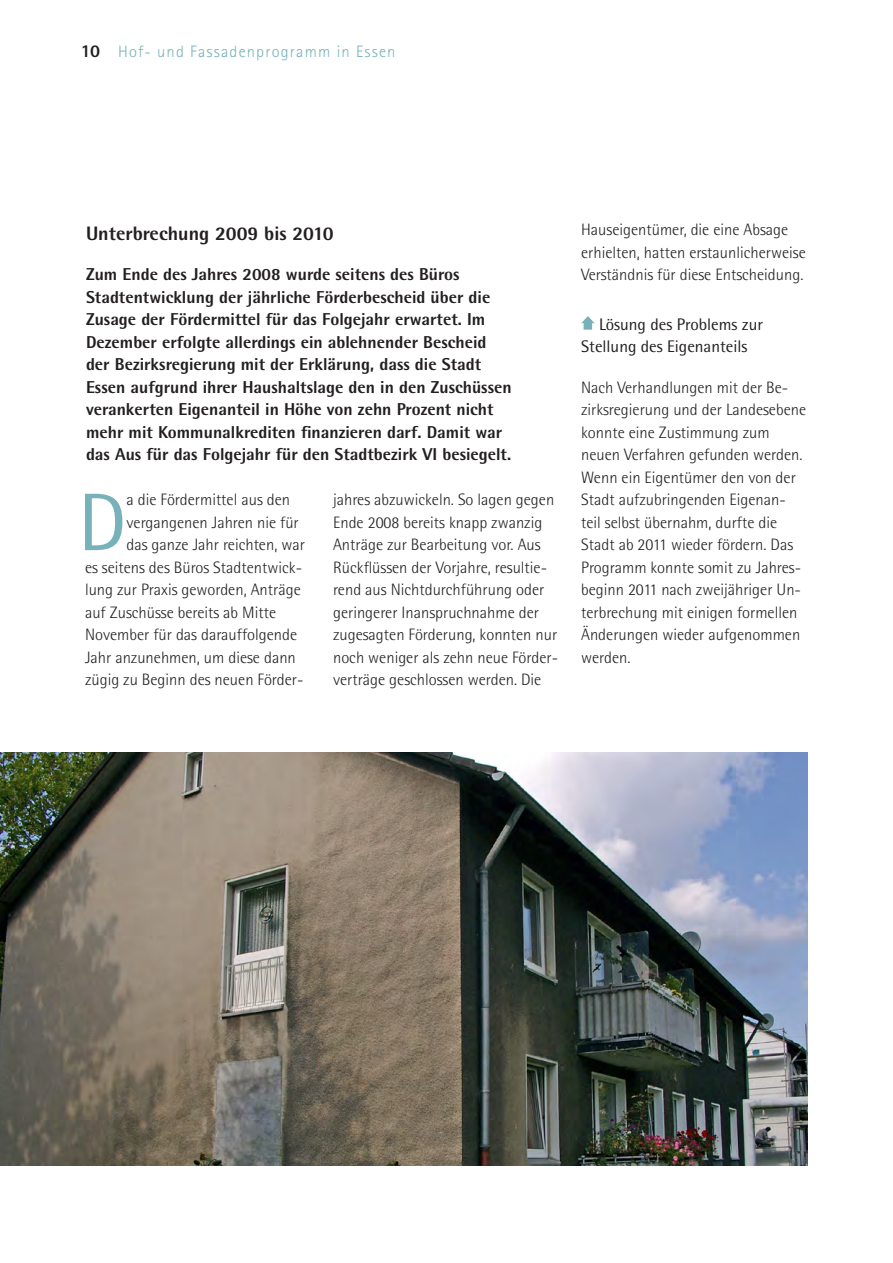
<style>
.page{position:relative;width:893px;height:1263px;background:#fff}
.page>*{position:absolute;margin:0;border:0;box-sizing:border-box;transform-origin:0 0}
.Initial{font:81.75px "Rotis Semi Sans";color:#77b2bb}
.Titel_03{font:800 19.5px "Rotis Semi Sans";color:#231f20}
.Vorspann{font:800 17.25px/22.5px "Rotis Semi Sans";color:#231f20}
.ZÜ_02{font:16.8px/22.5px "Rotis Semi Sans";color:#231f20}
.Initial-2{font:300 16.5px/22.5px "Rotis Semi Sans";color:#231f20}
.Fließtext{font:300 16.5px/22.5px "Rotis Semi Sans";color:#231f20}
.t1{font:300 16.5px "Rotis Sans Serif";letter-spacing:.07em;color:#77b2bb}
.s1{font-weight:800;font-size:18px;color:#231f20}
</style>
<div class="page">
<img style="left:0;top:753px;width:808px;height:412px">
<svg style="left:581px;top:316px;width:14px;height:14px"></svg>
<p class="t1" style="left:81px;top:42px;width:316px"><span class="s1">10</span> Hof- und Fassadenprogramm in Essen</p>
<p class="Titel_03" style="left:86px;top:221px;width:249px">Unterbrechung 2009 bis 2010</p>
<p class="Vorspann" style="left:86px;top:263px;width:427px">Zum Ende des Jahres 2008 wurde seitens des Büros Stadtentwicklung der jährliche Förderbescheid über die Zusage der Fördermittel für das Folgejahr erwartet. Im Dezember erfolgte allerdings ein ablehnender Bescheid der Bezirksregierung mit der Erklärung, dass die Stadt Essen aufgrund ihrer Haushaltslage den in den Zuschüssen verankerten Eigenanteil in Höhe von zehn Prozent nicht mehr mit Kommunalkrediten finanzieren darf. Damit war das Aus für das Folgejahr für den Stadtbezirk VI besiegelt.</p>
<p class="Initial" style="left:78px;top:474px;width:50px">D</p>
<p class="Initial-2" style="left:127px;top:488px;width:165px">a die Fördermittel aus den</p>
<p class="Initial-2" style="left:333px;top:488px;width:226px">jahres abzuwickeln. So lagen gegen Ende 2008 bereits knapp zwanzig Anträge zur Bearbeitung vor. Aus Rückflüssen der Vorjahre, resultie&shy;rend aus Nichtdurchführung oder geringerer Inanspruchnahme der zugesagten Förderung, konnten nur noch weniger als zehn neue Förder&shy;verträge geschlossen werden. Die</p>
<p class="Initial-2" style="left:127px;top:511px;width:174px">vergangenen Jahren nie für</p>
<p class="Initial-2" style="left:127px;top:533px;width:180px">das ganze Jahr reichten, war</p>
<p class="Initial-2" style="left:85px;top:556px;width:219px">es seitens des Büros Stadtentwick-</p>
<p class="Initial-2" style="left:85px;top:578px;width:217px">lung zur Praxis geworden, Anträge</p>
<p class="Initial-2" style="left:85px;top:601px;width:193px">auf Zuschüsse bereits ab Mitte</p>
<p class="Initial-2" style="left:85px;top:623px;width:214px">November für das darauffolgende</p>
<p class="Initial-2" style="left:85px;top:646px;width:212px">Jahr anzunehmen, um diese dann</p>
<p class="Initial-2" style="left:85px;top:668px;width:220px">zügig zu Beginn des neuen Förder-</p>
<p class="Initial-2" style="left:581px;top:218px;width:226px">Hauseigentümer, die eine Absage erhielten, hatten erstaunlicherweise<br>Verständnis für diese Entscheidung.</p>
<p class="ZÜ_02" style="left:581px;top:313px;width:183px;text-indent:18px">Lösung des Problems zur<br>Stellung des Eigenanteils</p>
<p class="Fließtext" style="left:581px;top:376px;width:227px">Nach Verhandlungen mit der Be&shy;zirksregierung und der Landesebene konnte eine Zustimmung zum neuen Verfahren gefunden werden.<br>Wenn ein Eigentümer den von der<br>Stadt aufzubringenden Eigenan&shy;teil selbst übernahm, durfte die<br>Stadt ab 2011 wieder fördern. Das<br>Programm konnte somit zu Jahres&shy;beginn 2011 nach zweijähriger Un&shy;terbrechung mit einigen formellen<br>Änderungen wieder aufgenommen werden.</p>
</div>
